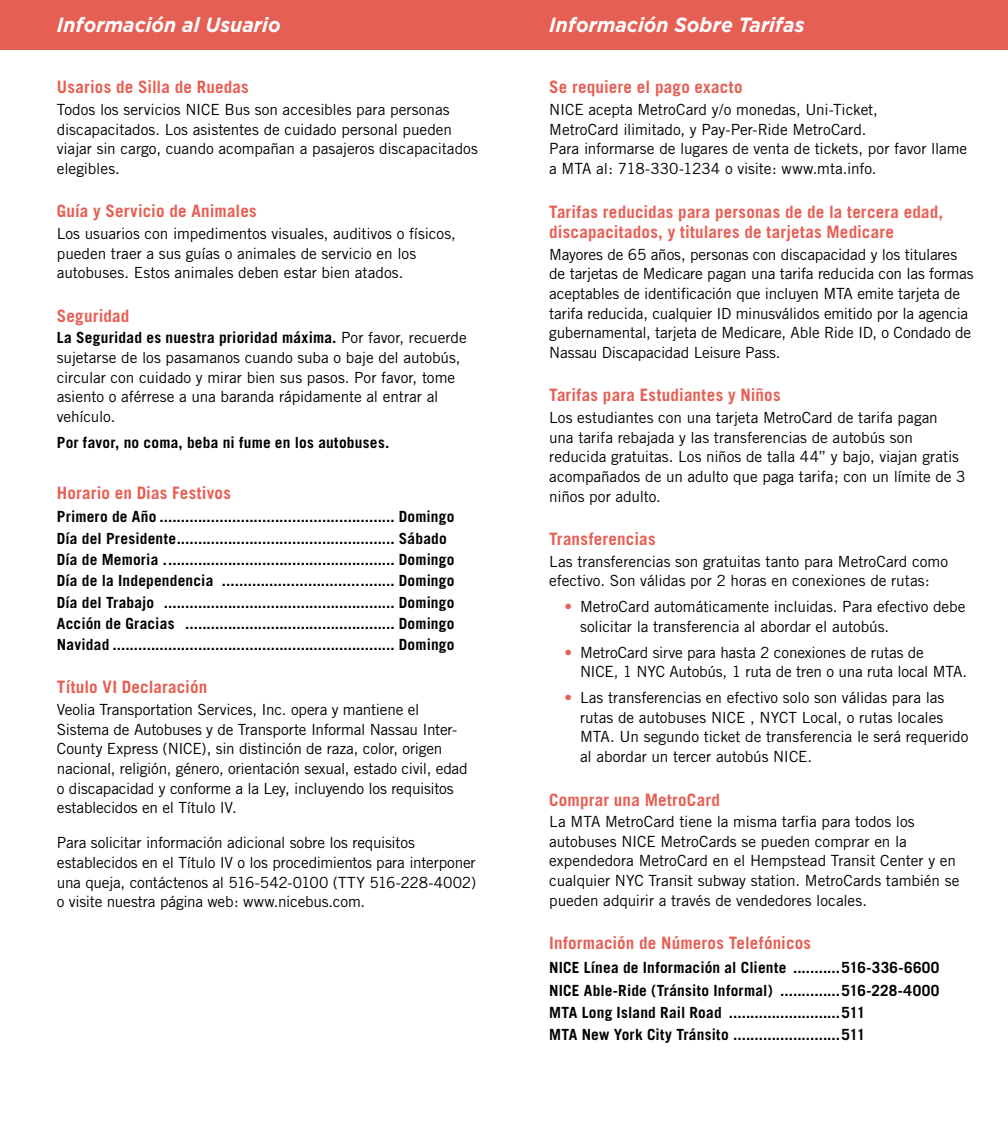
<style>
.page{position:relative;width:1008px;height:1134px;background:#fff}
.page>*{position:absolute;margin:0;border:0;box-sizing:border-box;transform-origin:0 0}
.t1{font:italic 700 20.47px "Gotham";color:#fff;scale:.95 1}
.t2{font:700 17.15px/20.5px "Trade Gothic";letter-spacing:.01em;color:#e65f54}
.t3{font:15.4px/19.6px "Trade Gothic";letter-spacing:-.005em;color:#000}
.t4{font:700 15.4px/21.3px "Trade Gothic";letter-spacing:.015em;color:#000}
.s1{font-weight:700}
.s2{color:#e65f54}
</style>
<div class="page">
<div style="left:0;top:0;width:1008px;height:50px;background:#e65f54"></div>
<h1 class="t1" style="left:57px;top:11px;width:237px">Información al Usuario</h1>
<p class="t2" style="left:57px;top:77px;width:194px">Usarios de Silla de Ruedas</p>
<p class="t3" style="left:57px;top:99px;width:422px">Todos los servicios NICE Bus son accesibles para personas discapacitados. Los asistentes de cuidado personal pueden viajar sin cargo, cuando acompañan a pasajeros discapacitados elegibles.</p>
<p class="t2" style="left:57px;top:201px;width:201px">Guía y Servicio de Animales</p>
<p class="t3" style="left:57px;top:223px;width:401px">Los usuarios con impedimentos visuales, auditivos o físicos, pueden traer a sus guías o animales de servicio en los autobuses. Estos animales deben estar bien atados.</p>
<p class="t2" style="left:57px;top:305px;width:74px">Seguridad</p>
<p class="t3" style="left:57px;top:328px;width:411px"><span class="s1">La Seguridad es nuestra prioridad máxima.</span> Por favor, recuerde sujetarse de los pasamanos cuando suba o baje del autobús, circular con cuidado y mirar bien sus pasos. Por favor, tome asiento o aférrese a una baranda rápidamente al entrar al vehículo.</p>
<p class="t4" style="left:57px;top:432px;width:334px">Por favor, no coma, beba ni fume en los autobuses.</p>
<p class="t2" style="left:57px;top:482px;width:176px">Horario en Dias Festivos</p>
<p class="t4" style="left:57px;top:506px;width:399px">Primero de Año ....................................................... Domingo Día del Presidente................................................... Sábado Día de Memoria ...................................................... Domingo Día de la Independencia ........................................ Domingo Día del Trabajo ...................................................... Domingo Acción de Gracias ................................................. Domingo Navidad .................................................................. Domingo</p>
<p class="t2" style="left:57px;top:677px;width:152px">Título VI Declaración</p>
<p class="t3" style="left:57px;top:699px;width:412px">Veolia Transportation Services, Inc. opera y mantiene el Sistema de Autobuses y de Transporte Informal Nassau Inter-County Express (NICE), sin distinción de raza, color, origen nacional, religión, género, orientación sexual, estado civil, edad o discapacidad y conforme a la Ley, incluyendo los requisitos establecidos en el Título IV.</p>
<p class="t3" style="left:57px;top:833px;width:421px">Para solicitar información adicional sobre los requisitos establecidos en el Título IV o los procedimientos para interponer una queja, contáctenos al 516-542-0100 (TTY 516-228-4002) o visite nuestra página web: www.nicebus.com.</p>
<h1 class="t1" style="left:549px;top:11px;width:270px">Información Sobre Tarifas</h1>
<p class="t2" style="left:549px;top:77px;width:195px">Se requiere el pago exacto</p>
<p class="t3" style="left:549px;top:100px;width:419px">NICE acepta MetroCard y/o monedas, Uni-Ticket,<br>MetroCard ilimitado, y Pay-Per-Ride MetroCard.<br>Para informarse de lugares de venta de tickets, por favor llame a MTA al: 718-330-1234 o visite: www.mta.info.</p>
<p class="t2" style="left:549px;top:201px;width:395px">Tarifas reducidas para personas de de la tercera edad, discapacitados, y titulares de tarjetas Medicare</p>
<p class="t3" style="left:549px;top:244px;width:426px">Mayores de 65 años, personas con discapacidad y los titulares de tarjetas de Medicare pagan una tarifa reducida con las formas aceptables de identificación que incluyen MTA emite tarjeta de tarifa reducida, cualquier ID minusválidos emitido por la agencia gubernamental, tarjeta de Medicare, Able Ride ID, o Condado de Nassau Discapacidad Leisure Pass.</p>
<p class="t2" style="left:549px;top:385px;width:233px">Tarifas para Estudiantes y Niños</p>
<p class="t3" style="left:549px;top:407px;width:418px">Los estudiantes con una tarjeta MetroCard de tarifa pagan una tarifa rebajada y las transferencias de autobús son reducida gratuitas. Los niños de talla 44” y bajo, viajan gratis acompañados de un adulto que paga tarifa; con un límite de 3 niños por adulto.</p>
<p class="t2" style="left:549px;top:529px;width:108px">Transferencias</p>
<p class="t3" style="left:549px;top:551px;width:400px">Las transferencias son gratuitas tanto para MetroCard como efectivo. Son válidas por 2 horas en conexiones de rutas:</p>
<p class="t3" style="left:580px;top:597px;width:387px;text-indent:-15px"><span class="s2">•</span> MetroCard automáticamente incluidas. Para efectivo debe solicitar la transferencia al abordar el autobús.</p>
<p class="t3" style="left:580px;top:642px;width:389px;text-indent:-15px"><span class="s2">•</span> MetroCard sirve para hasta 2 conexiones de rutas de<br>NICE, 1 NYC Autobús, 1 ruta de tren o una ruta local MTA.</p>
<p class="t3" style="left:580px;top:688px;width:390px;text-indent:-15px"><span class="s2">•</span> Las transferencias en efectivo solo son válidas para las rutas de autobuses NICE , NYCT Local, o rutas locales MTA. Un segundo ticket de transferencia le será requerido al abordar un tercer autobús NICE.</p>
<p class="t2" style="left:549px;top:789px;width:172px">Comprar una MetroCard</p>
<p class="t3" style="left:549px;top:812px;width:412px">La MTA MetroCard tiene la misma tarfia para todos los autobuses NICE MetroCards se pueden comprar en la expendedora MetroCard en el Hempstead Transit Center y en cualquier NYC Transit subway station. MetroCards también se pueden adquirir a través de vendedores locales.</p>
<p class="t2" style="left:549px;top:933px;width:263px">Información de Números Telefónicos</p>
<p class="t4" style="left:549px;top:957px;width:392px;line-height:22.2px">NICE Línea de Información al Cliente ...........516-336-6600<br>NICE Able-Ride (Tránsito Informal) ..............516-228-4000<br>MTA Long Island Rail Road ..........................511<br>MTA New York City Tránsito .........................511</p>
</div>
